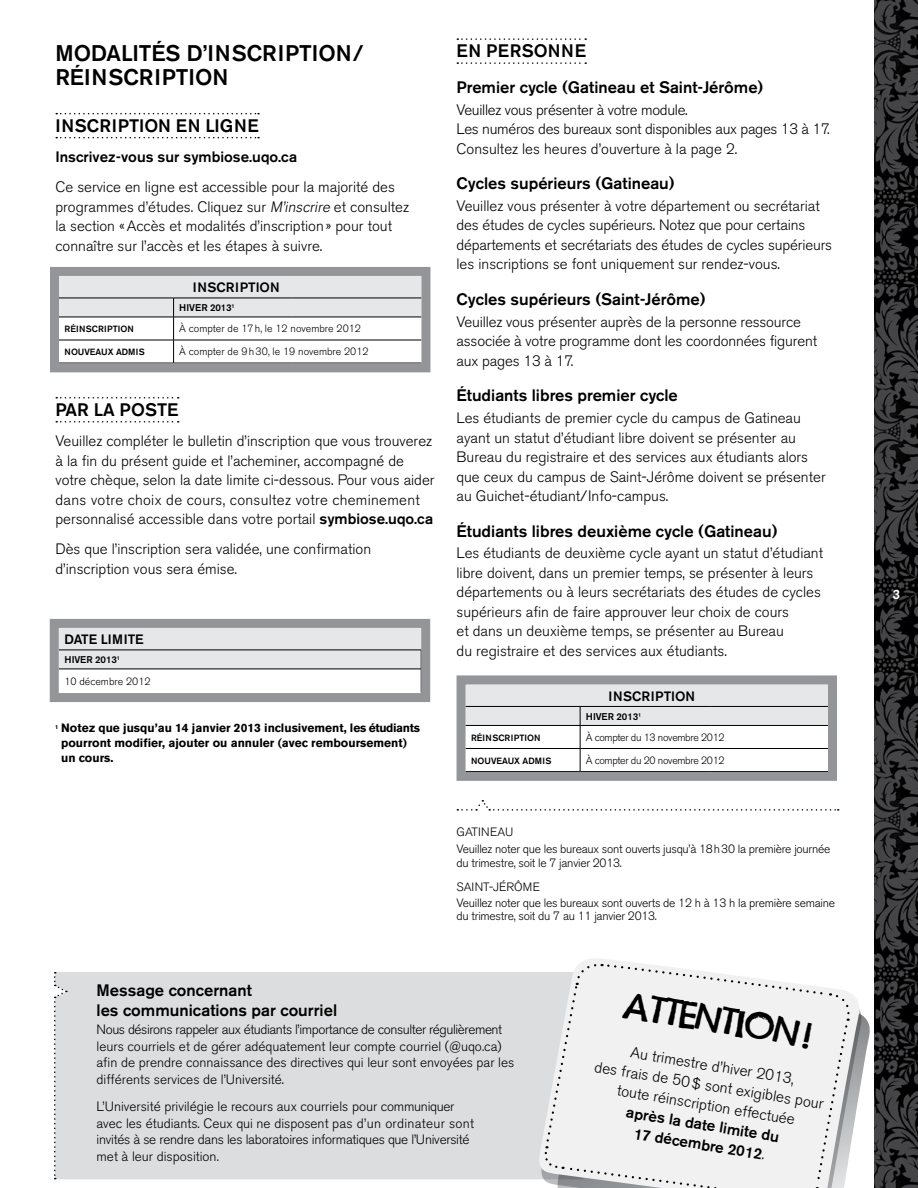
<style>
.page{position:relative;width:918px;height:1188px;background:#fff}
.page>*{position:absolute;margin:0;border:0;box-sizing:border-box;transform-origin:0 0}
.t1{font:36.6px "Justanotherstampfont Demo";color:#000}
.t2{font:500 22.5px/24px "Akzidenz Grotesk BE";color:#000}
.t3{font:500 18px "Akzidenz Grotesk BE";letter-spacing:.04em;color:#000}
.t4{font:500 16.5px/19.5px "Akzidenz Grotesk BE";color:#000}
.t5{font:300 15.3px/20px "Akzidenz Grotesk BE";color:#000;text-align:center}
.t6{font:500 15.3px/20px "Akzidenz Grotesk BE";color:#000;text-align:center}
.t7{font:300 15px/19.5px "Akzidenz Grotesk BE";color:#000}
.t8{font:300 15px/19.5px "Akzidenz Grotesk BE";letter-spacing:-.02em;color:#000}
.t9{font:500 15px "Akzidenz Grotesk BE";color:#000}
.t10{font:300 13.5px/16.5px "Akzidenz Grotesk BE";color:#000}
.t11{font:500 13.5px "Akzidenz Grotesk BE";color:#000}
.t12{font:500 13.5px "Akzidenz Grotesk BE";color:#fff}
.t13{font:300 12px/16.8px "Akzidenz Grotesk BE";letter-spacing:-.02em;color:#000}
.t14{font:700 12px/15px "Akzidenz Grotesk BE";color:#000}
.t15{font:300 10.5px "Akzidenz Grotesk BE";color:#000}
.t16{font:300 10.5px "Akzidenz Grotesk BE";letter-spacing:-.03em;color:#000}
.t17{font:500 9.75px "Akzidenz Grotesk BE";letter-spacing:-.015em;color:#000}
.t18{font:500 9px "Akzidenz Grotesk BE";color:#000}
.s1{font-style:italic}
.s2{font-weight:500}
.s3{font-weight:300}
</style>
<div class="page">
<div style="left:67px;top:972px;width:469px;height:207px;background:#dcddde"></div>
<img style="left:874px;top:0;width:44px;height:1188px">
<svg style="left:457px;top:38px;width:129px;height:2px"></svg>
<svg style="left:457px;top:62px;width:129px;height:2px"></svg>
<svg style="left:456px;top:675px;width:381px;height:106px"></svg>
<svg style="left:457px;top:800px;width:382px;height:11px"></svg>
<svg style="left:56px;top:113px;width:203px;height:1px"></svg>
<svg style="left:56px;top:397px;width:123px;height:2px"></svg>
<svg style="left:56px;top:137px;width:203px;height:1px"></svg>
<svg style="left:56px;top:421px;width:123px;height:2px"></svg>
<svg style="left:50px;top:267px;width:381px;height:106px"></svg>
<svg style="left:54px;top:972px;width:13px;height:207px;background:#d7d7d8"></svg>
<svg style="left:536px;top:958px;width:328px;height:222px"></svg>
<svg style="left:544px;top:963px;width:306px;height:225px"></svg>
<svg style="left:49px;top:618px;width:382px;height:84px"></svg>
<h2 class="t2" style="left:55px;top:41px;width:310px">MODALITÉS D’INSCRIPTION/<br>RÉINSCRIPTION</h2>
<p class="t3" style="left:55px;top:114px;width:18px">Inscription</p>
<p class="t3" style="left:176px;top:114px;width:41px">en ligne</p>
<p class="t9" style="left:55px;top:148px;width:243px">Inscrivez-vous sur symbiose.uqo.ca</p>
<p class="t7" style="left:55px;top:178px;width:355px">Ce service en ligne est accessible pour la majorité des programmes d’études. Cliquez sur <span class="s1">M’inscrire</span> et consultez la section «Accès et modalités d’inscription» pour tout connaître sur l’accès et les étapes à suivre.</p>
<p class="t11" style="left:193px;top:279px;width:14px">Inscription</p>
<p class="t17" style="left:179px;top:302px;width:14px">Hiver</p>
<p class="t17" style="left:210px;top:302px;width:26px">2013<sup>1</sup></p>
<p class="t18" style="left:65px;top:323px;width:71px">RÉINSCRIPTION</p>
<p class="t15" style="left:179px;top:323px;width:183px">À compter de 17h, le 12 novembre 2012</p>
<p class="t18" style="left:65px;top:346px;width:82px">NOUVEAUX ADMIS</p>
<p class="t15" style="left:179px;top:346px;width:191px">À compter de 9h30, le 19 novembre 2012</p>
<p class="t3" style="left:55px;top:398px;width:77px">Parlaposte</p>
<p class="t7" style="left:55px;top:431px;width:381px">Veuillez compléter le bulletin d’inscription que vous trouverez à la fin du présent guide et l’acheminer, accompagné de votre chèque, selon la date limite ci-dessous. Pour vous aider dans votre choix de cours, consultez votre cheminement personnalisé accessible dans votre portail <span class="s2">symbiose.uqo.ca</span></p>
<p class="t7" style="left:55px;top:540px;width:317px">Dès que l’inscription sera validée, une confirmation d’inscription vous sera émise.</p>
<p class="t11" style="left:64px;top:631px;width:19px">Date</p>
<p class="t11" style="left:101px;top:631px;width:8px">limite</p>
<p class="t17" style="left:64px;top:654px;width:14px">Hiver</p>
<p class="t17" style="left:95px;top:654px;width:26px">2013<sup>1</sup></p>
<p class="t15" style="left:64px;top:675px;width:88px">10 décembre 2012</p>
<p class="t14" style="left:61px;top:720px;width:360px;text-indent:-6px"><sup>1</sup> Notez que jusqu’au 14 janvier 2013 inclusivement, les étudiants pourront modifier, ajouter ou annuler (avec remboursement) un cours.</p>
<p class="t3" style="left:457px;top:40px;width:43px">En personne</p>
<p class="t4" style="left:457px;top:77px;width:308px">Premier cycle (Gatineau et Saint-Jérôme)</p>
<p class="t8" style="left:457px;top:100px;width:375px">Veuillez vous présenter à votre module.<br>Les numéros des bureaux sont disponibles aux pages 13 à 17.<br>Consultez les heures d’ouverture à la page 2.</p>
<p class="t4" style="left:457px;top:174px;width:220px">Cycles supérieurs (Gatineau)</p>
<p class="t7" style="left:457px;top:196px;width:377px">Veuillez vous présenter à votre département ou secrétariat des études de cycles supérieurs. Notez que pour certains départements et secrétariats des études de cycles supérieurs les inscriptions se font uniquement sur rendez-vous.</p>
<p class="t4" style="left:457px;top:289px;width:251px">Cycles supérieurs (Saint-Jérôme)</p>
<p class="t7" style="left:457px;top:312px;width:362px">Veuillez vous présenter auprès de la personne ressource associée à votre programme dont les coordonnées figurent aux pages 13 à 17.</p>
<p class="t4" style="left:457px;top:386px;width:223px">Étudiants libres premier cycle</p>
<p class="t7" style="left:457px;top:408px;width:371px">Les étudiants de premier cycle du campus de Gatineau ayant un statut d’étudiant libre doivent se présenter au Bureau du registraire et des services aux étudiants alors que ceux du campus de Saint-Jérôme doivent se présenter au Guichet-étudiant/Info-campus.</p>
<p class="t4" style="left:457px;top:521px;width:323px">Étudiants libres deuxième cycle (Gatineau)</p>
<p class="t7" style="left:457px;top:544px;width:368px">Les étudiants de deuxième cycle ayant un statut d’étudiant libre doivent, dans un premier temps, se présenter à leurs départements ou à leurs secrétariats des études de cycles supérieurs afin de faire approuver leur choix de cours<br>et dans un deuxième temps, se présenter au Bureau<br>du registraire et des services aux étudiants.</p>
<p class="t11" style="left:609px;top:688px;width:14px">Inscription</p>
<p class="t17" style="left:586px;top:710px;width:7px">hiver</p>
<p class="t17" style="left:617px;top:710px;width:26px">2013<sup>1</sup></p>
<p class="t18" style="left:471px;top:732px;width:71px">RÉINSCRIPTION</p>
<p class="t16" style="left:586px;top:731px;width:140px">À compter du 13 novembre 2012</p>
<p class="t18" style="left:471px;top:755px;width:82px">NOUVEAUX ADMIS</p>
<p class="t16" style="left:586px;top:754px;width:140px">À compter du 20 novembre 2012</p>
<p class="t13" style="left:457px;top:824px;width:375px">Gatineau<br>Veuillez noter que les bureaux sont ouverts jusqu’à 18h30 la première journée</p>
<p class="t13" style="left:457px;top:850px;width:167px;line-height:24.3px">du trimestre, soit le 7 janvier 2013.<br>Saint-Jérôm e</p>
<p class="t13" style="left:457px;top:896px;width:380px;line-height:13.5px">Veuillez noter que les bureaux sont ouverts de 12 h à 13 h la première semaine du trimestre, soit du 7 au 11 janvier 2013.</p>
<p class="t4" style="left:97px;top:980px;width:242px">Message concernant<br>les communications par courriel</p>
<p class="t10" style="left:97px;top:1022px;width:419px">Nous désirons rappeler aux étudiants l’importance de consulter régulièrement leurs courriels et de gérer adéquatement leur compte courriel (@uqo.ca) afin de prendre connaissance des directives qui leur sont envoyées par les différents services de l’Université.</p>
<p class="t10" style="left:97px;top:1098px;width:379px">L’Université privilégie le recours aux courriels pour communiquer avec les étudiants. Ceux qui ne disposent pas d’un ordinateur sont invités à se rendre dans les laboratoires informatiques que l’Université met à leur disposition.</p>
<h1 class="t1" style="left:627px;top:985px;width:192px;rotate:9deg">Attention!</h1>
<p class="t5" style="left:599px;top:1038px;width:239px;rotate:9deg">Au trimestre d’hiver 2013,<br>des frais de 50$ sont exigibles pour toute réinscription effectuée</p>
<p class="t6" style="left:628px;top:1102px;width:156px;rotate:9deg">après la date limite du<br>17 décembre 2012<span class="s3">.</span></p>
<p class="t12" style="left:892px;top:586px;width:9px">3</p>
</div>
